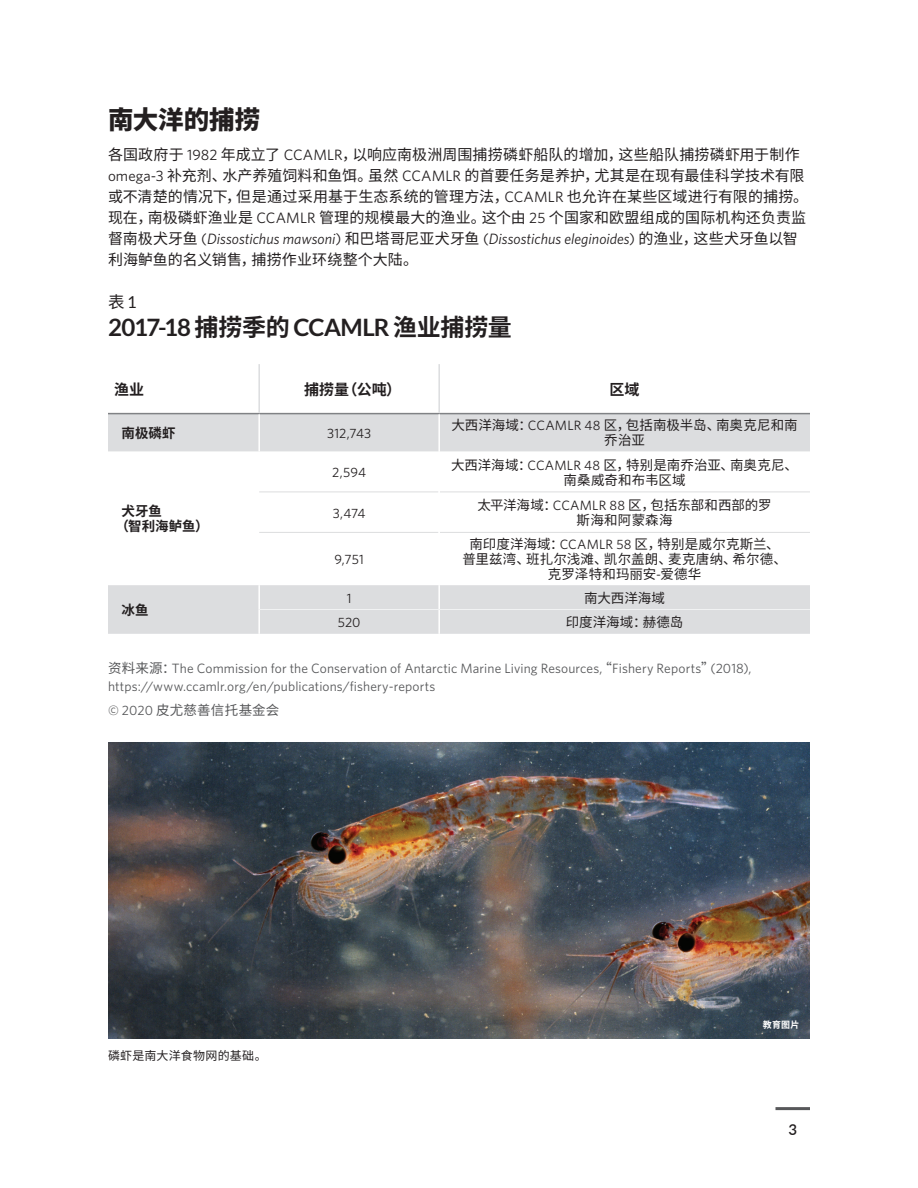
<style>
.page{position:relative;width:918px;height:1188px;background:#fff}
.page>*{position:absolute;margin:0;border:0;box-sizing:border-box;transform-origin:0 0}
.t1{font:900 25.5px "Noto Sans CJ Ksc";color:#231f20}
.HED{font:700 24px "Lato";letter-spacing:-.035em;color:#231f20}
.Figure{font:16.5px "Noto Sans CJ Ksc";color:#231f20}
.Body{font:15px/21px "Noto Sans CJ Ksc";letter-spacing:.01em;color:#231f20}
.Table-H1__center{font:700 15px "Noto Sans CJ Ksc";color:#231f20}
.t2{font:600 15px "Lato";color:#231f20}
.Table-Body{font:13.5px/15px "Noto Sans CJ Ksc";letter-spacing:.005em;color:#231f20;text-align:center}
.Source{font:13.5px/18px "Whitney";letter-spacing:.01em;color:#57585a}
.Table-Body-2{font:13.5px "Whitney";color:#231f20}
.Table-Left_column{font:700 13.5px/15px "Noto Sans CJ Ksc";color:#231f20}
.Source-2{font:13.5px "Noto Sans CJ Ksc";letter-spacing:.02em;color:#57585a}
.Photo_caption{font:12px "Noto Sans CJ Ksc";letter-spacing:.015em;color:#231f20}
.t3{font:700 9px "Noto Sans CJ Ksc";color:#fff}
.s1{font-family:"Whitney"}
.s2{font-family:"Whitney";font-style:italic}
.s3{font-family:"Lato"}
.s4{font-family:"Noto Sans CJ Ksc"}
</style>
<div class="page">
<hr style="left:776px;top:1107px;width:34px;height:3px;background:#57585a">
<svg style="left:108px;top:412px;width:702px;height:1px"></svg>
<svg style="left:108px;top:414px;width:702px;height:220px"></svg>
<hr style="left:108px;top:413px;width:151px;height:1px;background:#808285">
<hr style="left:259px;top:413px;width:180px;height:1px;background:#808285">
<hr style="left:439px;top:413px;width:371px;height:1px;background:#808285">
<hr style="left:258px;top:414px;width:2px;height:37px;background:#fff">
<hr style="left:438px;top:414px;width:2px;height:37px;background:#fff">
<hr style="left:258px;top:364px;width:2px;height:49px;background:#dcdddf">
<hr style="left:438px;top:364px;width:2px;height:49px;background:#dcdddf">
<hr style="left:258px;top:610px;width:2px;height:24px;background:#fff">
<hr style="left:258px;top:585px;width:2px;height:25px;background:#fff">
<hr style="left:438px;top:585px;width:2px;height:24px;background:#fff">
<hr style="left:438px;top:610px;width:2px;height:24px;background:#fff">
<hr style="left:260px;top:609px;width:179px;height:1px;background:#f2f3f4">
<hr style="left:439px;top:609px;width:371px;height:1px;background:#f2f3f4">
<hr style="left:259px;top:492px;width:179px;height:1px;background:#dcdddf">
<hr style="left:259px;top:532px;width:179px;height:1px;background:#dcdddf">
<hr style="left:440px;top:492px;width:370px;height:1px;background:#dcdddf">
<hr style="left:440px;top:532px;width:370px;height:1px;background:#dcdddf">
<hr style="left:438px;top:451px;width:2px;height:41px;background:#fff">
<hr style="left:438px;top:492px;width:2px;height:40px;background:#fff">
<hr style="left:438px;top:532px;width:2px;height:53px;background:#fff">
<img style="left:108px;top:743px;width:702px;height:295px">
<h1 class="t1" style="left:108px;top:105px;width:154px">南大洋的捕捞</h1>
<p class="Body" style="left:108px;top:144px;width:702px">各国政府于 <span class="s1">1982</span> 年成立了 <span class="s1">CCAMLR</span>，以响应南极洲周围捕捞磷虾船队的增加，这些船队捕捞磷虾用于制作<span class="s1">omega-3</span> 补充剂、水产养殖饲料和鱼饵。虽然 <span class="s1">CCAMLR</span> 的首要任务是养护，尤其是在现有最佳科学技术有限或不清楚的情况下，但是通过采用基于生态系统的管理方法，<span class="s1">CCAMLR</span> 也允许在某些区域进行有限的捕捞。现在，南极磷虾渔业是 <span class="s1">CCAMLR</span> 管理的规模最大的渔业。这个由 <span class="s1">25</span> 个国家和欧盟组成的国际机构还负责监督南极犬牙鱼 <span class="s1">(</span><span class="s2">Dissostichus mawsoni</span><span class="s1">)</span> 和巴塔哥尼亚犬牙鱼 <span class="s1">(</span><span class="s2">Dissostichus eleginoides</span><span class="s1">)</span> 的渔业，这些犬牙鱼以智利海鲈鱼的名义销售，捕捞作业环绕整个大陆。</p>
<p class="Figure" style="left:108px;top:292px;width:30px">表 <span class="s3">1</span></p>
<p class="HED" style="left:108px;top:314px;width:405px">2017-18 <span class="s4">捕捞季的</span> CCAMLR <span class="s4">渔业捕捞量</span></p>
<p class="Table-H1__center" style="left:114px;top:381px;width:31px">渔业</p>
<p class="Table-H1__center" style="left:304px;top:381px;width:98px">捕捞量（公吨）</p>
<p class="Table-H1__center" style="left:610px;top:381px;width:31px">区域</p>
<p class="Table-Left_column" style="left:122px;top:426px;width:55px">南极磷虾</p>
<p class="Table-Body-2" style="left:327px;top:424px;width:45px">312,743</p>
<p class="Table-Body" style="left:451px;top:418px;width:348px">大西洋海域：<span class="s1">CCAMLR 48</span> 区，包括南极半岛、南奥克尼和南乔治亚</p>
<p class="Table-Left_column" style="left:115px;top:504px;width:95px;text-indent:6px">犬牙鱼<br>（智利海鲈鱼）</p>
<p class="Table-Left_column" style="left:122px;top:603px;width:28px">冰鱼</p>
<p class="Table-Body-2" style="left:332px;top:463px;width:35px">2,594</p>
<p class="Table-Body" style="left:451px;top:457px;width:349px">大西洋海域：<span class="s1">CCAMLR 48</span> 区，特别是南乔治亚、南奥克尼、南桑威奇和布韦区域</p>
<p class="Table-Body-2" style="left:333px;top:504px;width:34px">3,474</p>
<p class="Table-Body" style="left:477px;top:498px;width:296px">太平洋海域：<span class="s1">CCAMLR 88</span> 区，包括东部和西部的罗斯海和阿蒙森海</p>
<p class="Table-Body-2" style="left:334px;top:551px;width:31px">9,751</p>
<p class="Table-Body" style="left:462px;top:537px;width:326px">南印度洋海域：<span class="s1">CCAMLR 58</span> 区，特别是威尔克斯兰、普里兹湾、班扎尔浅滩、凯尔盖朗、麦克唐纳、希尔德、克罗泽特和玛丽安<span class="s1">-</span>爱德华</p>
<p class="Table-Body-2" style="left:347px;top:589px;width:6px">1</p>
<p class="Table-Body" style="left:584px;top:591px;width:82px">南大西洋海域</p>
<p class="Table-Body-2" style="left:338px;top:613px;width:24px">520</p>
<p class="Table-Body" style="left:566px;top:615px;width:119px">印度洋海域：赫德岛</p>
<p class="Source" style="left:108px;top:659px;width:645px"><span class="s4">资料来源：</span>The Commission for the Conservation of Antarctic Marine Living Resources,<span class="s4">“</span>Fishery Reports<span class="s4">”</span>(2018), https://www.ccamlr.org/en/publications/fishery-reports</p>
<p class="Source-2" style="left:108px;top:703px;width:173px"><span class="s1">© 2020</span> 皮尤慈善信托基金会</p>
<p class="Photo_caption" style="left:108px;top:1049px;width:160px">磷虾是南大洋食物网的基础。</p>
<p class="t3" style="left:763px;top:1019px;width:38px">教育图片</p>
<p class="t2" style="left:788px;top:1119px;width:10px">3</p>
</div>
